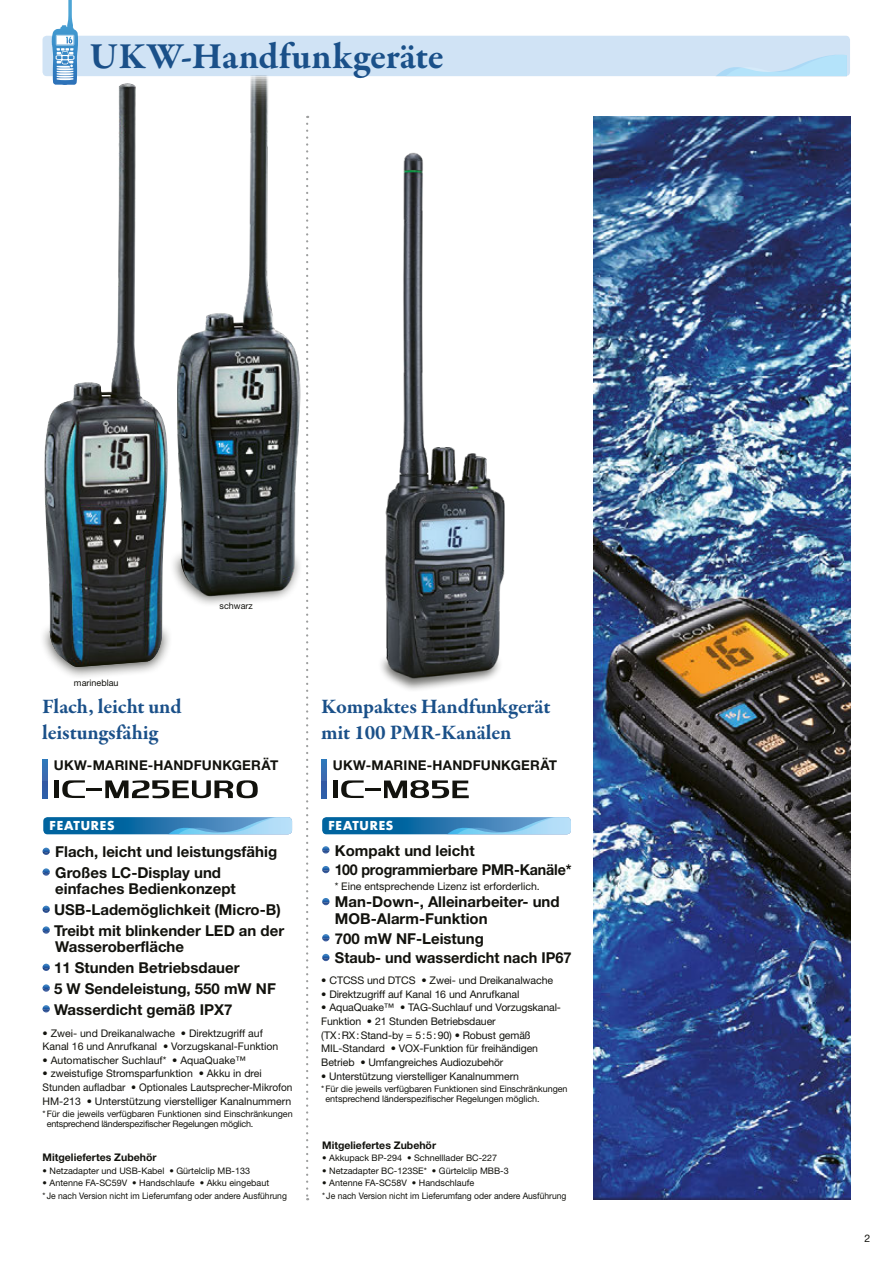
<style>
.page{position:relative;width:893px;height:1263px;background:#fff}
.page>*{position:absolute;margin:0;border:0;box-sizing:border-box;transform-origin:0 0}
.t1{font:700 37.5px "Garamond Premr Pro";letter-spacing:.01em;color:#1a5089}
.t2{font:700 21px/25.2px "Garamond Premr Pro";letter-spacing:-.005em;color:#1a5089}
.t3{font:700 15px/20.7px "Helvetica Neue";color:#12120d}
.t4{font:700 13.5px "Helvetica Neue";letter-spacing:.015em;color:#12120d}
.t5{font:700 12px "Futura Std";letter-spacing:.055em;color:#fff}
.t6{font:10.5px/13.6px "Helvetica Neue";color:#12120d}
.t7{font:700 10.5px "Helvetica Neue";color:#12120d}
.t8{font:9px/12.6px "Helvetica Neue";color:#12120d}
</style>
<div class="page">
<div style="left:43px;top:36px;width:807px;height:40px;background:#d0e3f5;border-radius:4px"></div>
<svg style="left:716px;top:54px;width:131px;height:22px"></svg>
<svg style="left:52px;top:0;width:26px;height:83px"></svg>
<img style="left:594px;top:117px;width:256px;height:1082px">
<div style="left:39px;top:622px;width:133px;height:58px;background:#12120d;opacity:.75"></div>
<div style="left:170px;top:550px;width:133px;height:58px;background:#12120d;opacity:.75"></div>
<img style="left:177px;top:75px;width:126px;height:533px">
<img style="left:381px;top:152px;width:124px;height:538px">
<img style="left:44px;top:83px;width:124px;height:584px">
<svg style="left:306px;top:124px;width:2px;height:1076px"></svg>
<svg style="left:322px;top:846px;width:7px;height:7px"></svg>
<svg style="left:322px;top:866px;width:7px;height:7px"></svg>
<svg style="left:322px;top:898px;width:7px;height:7px"></svg>
<svg style="left:322px;top:934px;width:7px;height:7px"></svg>
<svg style="left:322px;top:954px;width:7px;height:7px"></svg>
<svg style="left:43px;top:817px;width:249px;height:17px;background:#3c8abd"></svg>
<svg style="left:322px;top:817px;width:249px;height:17px;background:#3c8abc"></svg>
<svg style="left:43px;top:759px;width:4px;height:39px"></svg>
<div style="left:54px;top:780px;width:5px;height:18px;background:#12120d"></div>
<svg style="left:62px;top:780px;width:23px;height:18px"></svg>
<hr style="left:86px;top:788px;width:16px;height:3px;background:#12120d">
<svg style="left:105px;top:780px;width:153px;height:18px"></svg>
<svg style="left:321px;top:759px;width:5px;height:39px"></svg>
<div style="left:333px;top:780px;width:5px;height:18px;background:#12120d"></div>
<svg style="left:341px;top:780px;width:23px;height:18px"></svg>
<hr style="left:366px;top:788px;width:15px;height:3px;background:#12120d">
<svg style="left:384px;top:780px;width:85px;height:18px"></svg>
<svg style="left:43px;top:848px;width:7px;height:7px"></svg>
<svg style="left:43px;top:868px;width:7px;height:8px"></svg>
<svg style="left:43px;top:906px;width:7px;height:7px"></svg>
<svg style="left:43px;top:926px;width:7px;height:8px"></svg>
<svg style="left:43px;top:964px;width:7px;height:7px"></svg>
<svg style="left:43px;top:984px;width:7px;height:8px"></svg>
<svg style="left:43px;top:1005px;width:7px;height:7px"></svg>
<h1 class="t1" style="left:89px;top:33px;width:356px">UKW-Handfunkgeräte</h1>
<p class="t8" style="left:74px;top:676px;width:46px">marineblau</p>
<p class="t8" style="left:220px;top:600px;width:35px">schwarz</p>
<h2 class="t2" style="left:42px;top:694px;width:141px">Flach, leicht und leistungsfähig</h2>
<p class="t4" style="left:54px;top:757px;width:226px">UKW-MARINE-HANDFUNKGERÄT</p>
<h2 class="t2" style="left:321px;top:694px;width:231px">Kompaktes Handfunkgerät mit 100 PMR-Kanälen</h2>
<p class="t4" style="left:333px;top:757px;width:226px">UKW-MARINE-HANDFUNKGERÄT</p>
<p class="t5" style="left:50px;top:818px;width:66px">FEATURES</p>
<p class="t5" style="left:329px;top:818px;width:66px">FEATURES</p>
<h3 class="t3" style="left:55px;top:841px;width:223px">Flach, leicht und leistungsfähig<br>Großes LC-Display und</h3>
<h3 class="t3" style="left:54px;top:878px;width:232px">einfaches Bedienkonzept<br>USB-Lademöglichkeit (Micro-B)<br>Treibt mit blinkender LED an der</h3>
<h3 class="t3" style="left:54px;top:936px;width:223px">Wasseroberfläche<br>11 Stunden Betriebsdauer<br>5 W Sendeleistung, 550 mW NF<br>Wasserdicht gemäß IPX7</h3>
<p class="t6" style="left:43px;top:1026px;width:237px">• Zwei- und Dreikanalwache • Direktzugriff auf<br>Kanal 16 und Anrufkanal • Vorzugskanal-Funktion</p>
<p class="t6" style="left:43px;top:1053px;width:205px">• Automatischer Suchlauf* • AquaQuake™</p>
<p class="t6" style="left:43px;top:1067px;width:252px">• zweistufige Stromsparfunktion • Akku in drei<br>Stunden aufladbar • Optionales Lautsprecher-Mikrofon<br>HM-213 • Unterstützung vierstelliger Kanalnummern</p>
<p class="t8" style="left:47px;top:1109px;width:247px;line-height:9.6px;text-indent:-4px">*Für die jeweils verfügbaren Funktionen sind Einschränkungen entsprechend länderspezifischer Regelungen möglich.</p>
<p class="t7" style="left:43px;top:1151px;width:115px">Mitgeliefertes Zubehör</p>
<p class="t8" style="left:43px;top:1164px;width:209px">• Netzadapter und USB-Kabel • Gürtelclip MB-133</p>
<p class="t8" style="left:43px;top:1177px;width:246px">• Antenne FA-SC59V • Handschlaufe • Akku eingebaut<br>*Je nach Version nicht im Lieferumfang oder andere Ausführung</p>
<h3 class="t3" style="left:335px;top:840px;width:238px;line-height:19.6px">Kompakt und leicht<br>100 programmierbare PMR-Kanäle*</h3>
<p class="t6" style="left:335px;top:879px;width:207px">* Eine entsprechende Lizenz ist erforderlich.</p>
<h3 class="t3" style="left:335px;top:893px;width:226px;line-height:16.5px">Man-Down-, Alleinarbeiter- und<br>MOB-Alarm-Funktion</h3>
<h3 class="t3" style="left:335px;top:928px;width:238px;line-height:19.6px">700 mW NF-Leistung<br>Staub- und wasserdicht nach IP67</h3>
<p class="t6" style="left:321px;top:973px;width:234px">• CTCSS und DTCS • Zwei- und Dreikanalwache</p>
<p class="t6" style="left:321px;top:987px;width:200px">• Direktzugriff auf Kanal 16 und Anrufkanal</p>
<p class="t6" style="left:321px;top:1000px;width:241px">• AquaQuake™ • TAG-Suchlauf und Vorzugskanal-Funktion • 21 Stunden Betriebsdauer (TX:RX:Stand-by = 5:5:90) • Robust gemäß MIL-Standard • VOX-Funktion für freihändigen Betrieb • Umfangreiches Audiozubehör</p>
<p class="t6" style="left:321px;top:1069px;width:199px">• Unterstützung vierstelliger Kanalnummern</p>
<p class="t8" style="left:326px;top:1084px;width:243px;line-height:9.6px;text-indent:-4px">*Für die jeweils verfügbaren Funktionen sind Einschränkungen entsprechend länderspezifischer Regelungen möglich.</p>
<p class="t7" style="left:322px;top:1138px;width:115px">Mitgeliefertes Zubehör</p>
<p class="t8" style="left:322px;top:1151px;width:177px">• Akkupack BP-294 • Schnelllader BC-227</p>
<p class="t8" style="left:322px;top:1164px;width:188px">• Netzadapter BC-123SE* • Gürtelclip MBB-3</p>
<p class="t8" style="left:322px;top:1177px;width:246px">• Antenne FA-SC58V • Handschlaufe<br>*Je nach Version nicht im Lieferumfang oder andere Ausführung</p>
<p class="t6" style="left:864px;top:1231px;width:7px">2</p>
</div>
